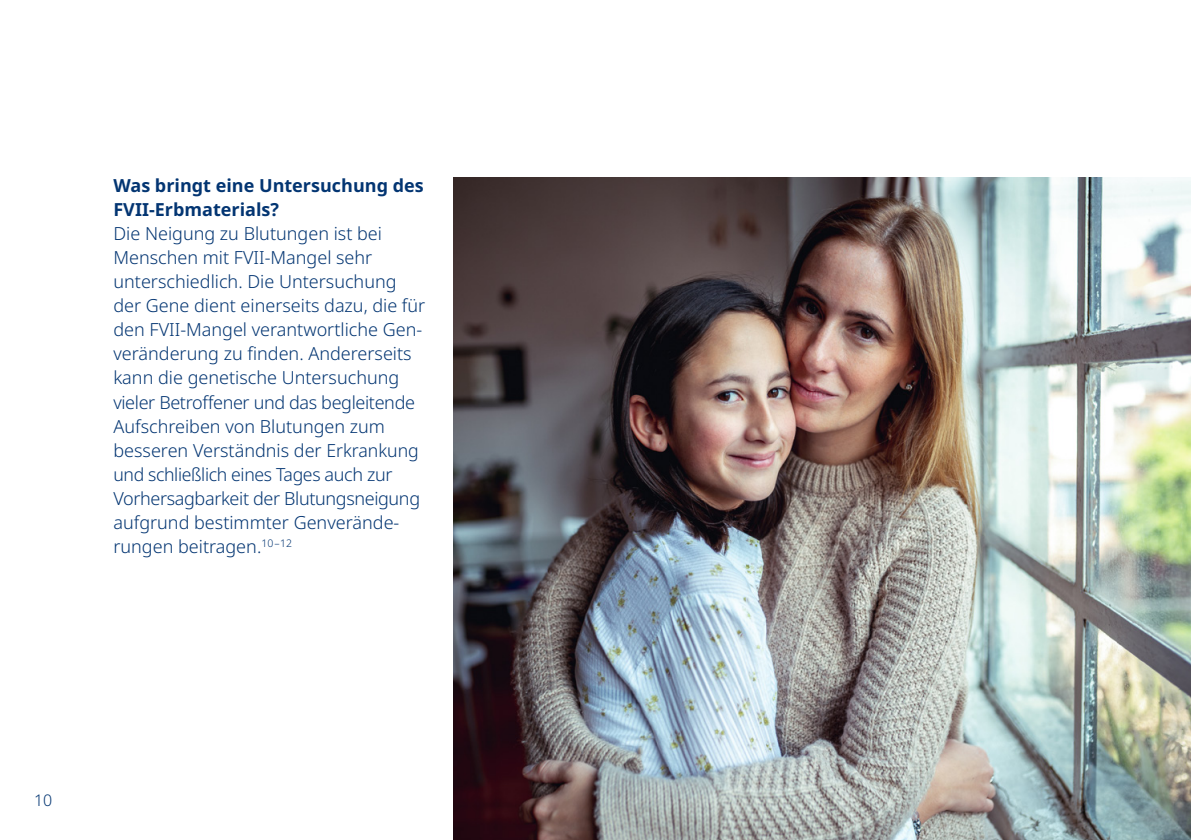
<style>
.page{position:relative;width:1191px;height:840px;background:#fff}
.page>*{position:absolute;margin:0;border:0;box-sizing:border-box;transform-origin:0 0}
.t1{font:300 18px/24px "Apis";color:#033572}
.t2{font:700 18px/24px "Apis";color:#033572}
.t3{font:300 16px "Apis";color:#033572}
</style>
<div class="page">
<img style="left:454px;top:177px;width:737px;height:662px">
<p class="t2" style="left:113px;top:174px;width:312px">Was bringt eine Untersuchung des<br>FVII-Erbmaterials?</p>
<p class="t1" style="left:113px;top:222px;width:313px">Die Neigung zu Blutungen ist bei Menschen mit FVII-Mangel sehr unterschiedlich. Die Untersuchung der Gene dient einerseits dazu, die für den FVII-Mangel verantwortliche Gen&shy;veränderung zu finden. Andererseits kann die genetische Untersuchung vieler Betroffener und das begleitende Aufschreiben von Blutungen zum besseren Verständnis der Erkrankung und schließlich eines Tages auch zur Vorhersagbarkeit der Blutungsneigung aufgrund bestimmter Genverände&shy;rungen beitragen.<sup>10–12</sup></p>
<p class="t3" style="left:34px;top:788px;width:20px">10</p>
</div>
